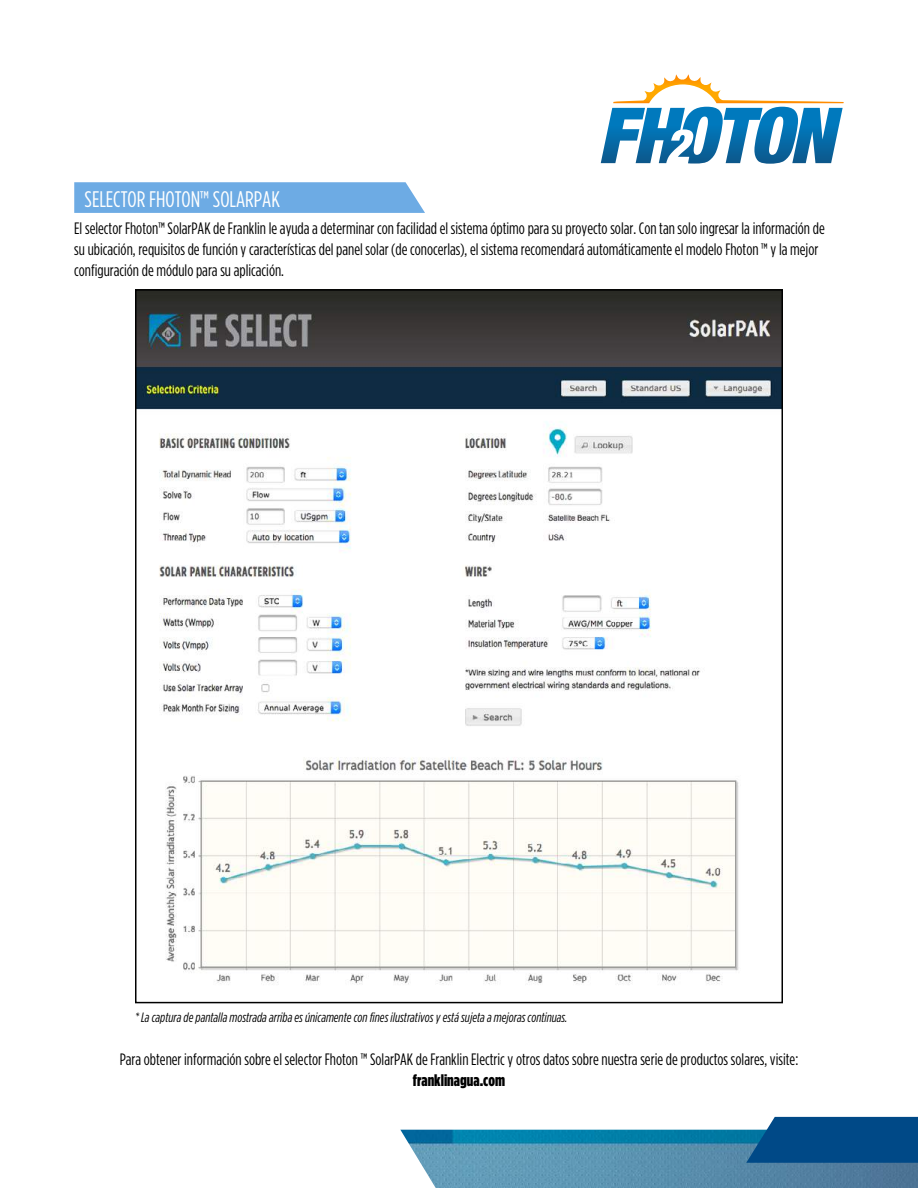
<style>
.page{position:relative;width:918px;height:1188px;background:#fff}
.page>*{position:absolute;margin:0;border:0;box-sizing:border-box;transform-origin:0 0}
.t1{font:22.5px "Gotham Condensed";color:#fff}
.t2{font:16.5px/21px "Gotham Condensed";color:#000}
.t3{font:900 16.5px "Gotham Condensed";color:#000}
.t4{font:italic 13.5px "Gotham Condensed";color:#000}
</style>
<div class="page">
<img style="left:400px;top:1130px;width:518px;height:58px">
<svg style="left:746px;top:1117px;width:172px;height:46px;background:#0b528d"></svg>
<svg style="left:601px;top:74px;width:243px;height:90px"></svg>
<svg style="left:74px;top:182px;width:351px;height:31px;background:#72aee5"></svg>
<img style="left:138px;top:292px;width:642px;height:693px">
<h1 class="t1" style="left:85px;top:186px;width:197px">SELECTOR FHOTON™ SOLARPAK</h1>
<p class="t2" style="left:74px;top:217px;width:752px">El selector Fhoton™ SolarPAK de Franklin le ayuda a determinar con facilidad el sistema óptimo para su proyecto solar. Con tan solo ingresar la información de su ubicación, requisitos de función y características del panel solar (de conocerlas), el sistema recomendará automáticamente el modelo Fhoton ™ y la mejor configuración de módulo para su aplicación.</p>
<p class="t4" style="left:135px;top:1009px;width:434px">* La captura de pantalla mostrada arriba es únicamente con fines ilustrativos y está sujeta a mejoras continuas.</p>
<p class="t2" style="left:120px;top:1048px;width:680px">Para obtener información sobre el selector Fhoton ™ SolarPAK de Franklin Electric y otros datos sobre nuestra serie de productos solares, visite:</p>
<p class="t3" style="left:413px;top:1070px;width:94px">franklinagua.com</p>
</div>
